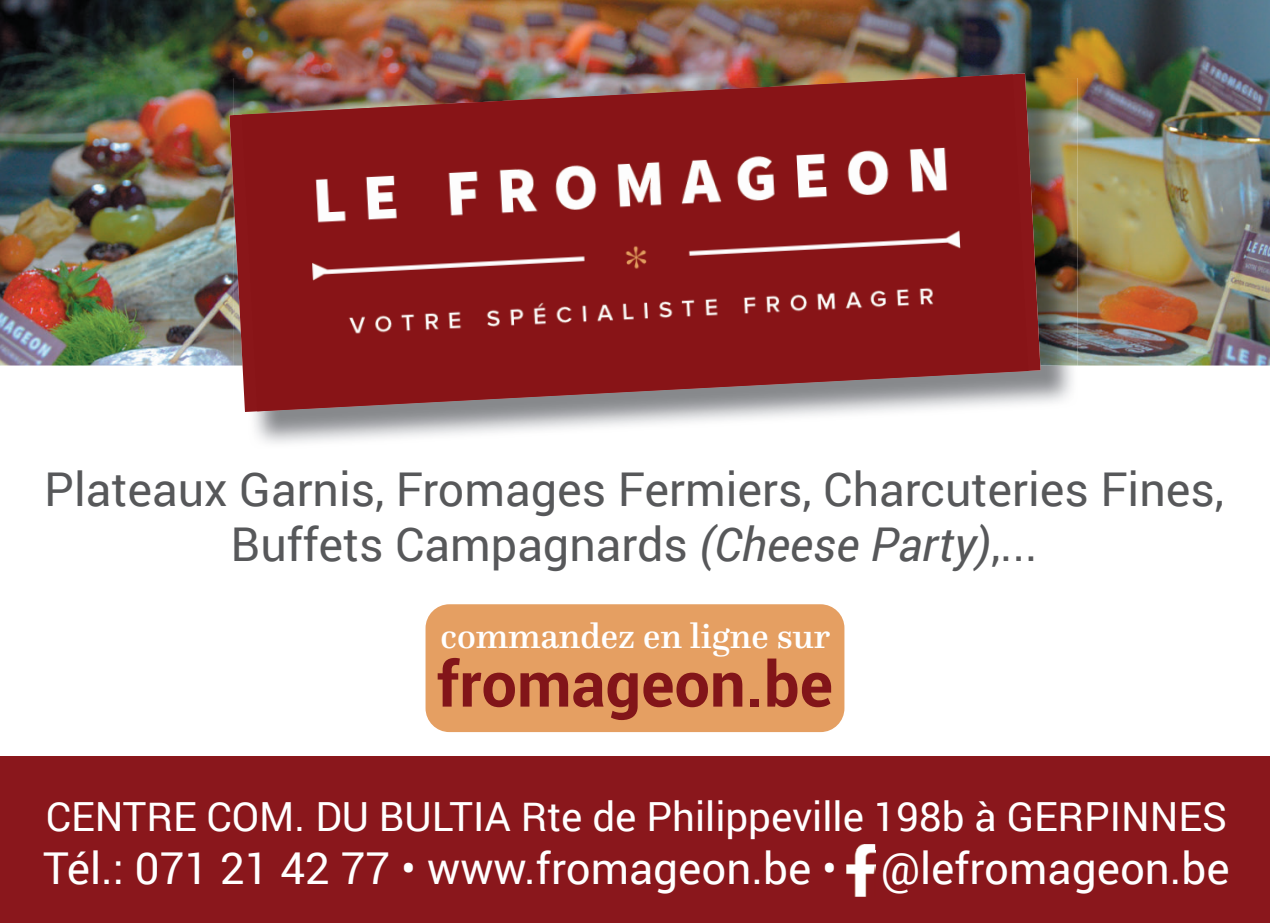
<style>
.page{position:relative;width:1270px;height:923px;background:#fff}
.page>*{position:absolute;margin:0;border:0;box-sizing:border-box;transform-origin:0 0}
.t1{font:700 63px "Roboto";color:#821519}
.t2{font:46.55px/56px "Roboto";color:#57585a;text-align:center}
.t3{font:44.1px "Roboto";color:#fff}
.t4{font:40.25px "Roboto";color:#fff}
.t5{font:500 35.7px "Questa";color:#fff}
.s1{font-style:italic}
</style>
<div class="page">
<img style="left:0;top:0;width:1270px;height:365px">
<img style="left:1041px;top:78px;width:36px;height:96px">
<img style="left:1041px;top:174px;width:36px;height:191px">
<img style="left:229px;top:74px;width:812px;height:338px">
<img style="left:242px;top:74px;width:786px;height:337px">
<div style="left:0;top:756px;width:1270px;height:167px;background:#8a171c"></div>
<div style="left:426px;top:604px;width:418px;height:128px;background:#e59f62;border-radius:24px"></div>
<img style="left:854px;top:844px;width:21px;height:52px">
<img style="left:847px;top:850px;width:28px;height:44px">
<p class="t2" style="left:44px;top:459px;width:1181px">Plateaux Garnis, Fromages Fermiers, Charcuteries Fines,<br>Buffets Campagnards <span class="s1">(Cheese Party)</span>,...</p>
<p class="t5" style="left:441px;top:613px;width:391px">commandez en ligne sur</p>
<h1 class="t1" style="left:437px;top:640px;width:398px">fromageon.be</h1>
<p class="t4" style="left:46px;top:789px;width:1183px">CENTRE COM. DU BULTIA Rte de Philippeville 198b à GERPINNES</p>
<p class="t3" style="left:43px;top:837px;width:1188px">Tél.: 071 21 42 77 • www.fromageon.be • @lefromageon.be</p>
</div>
